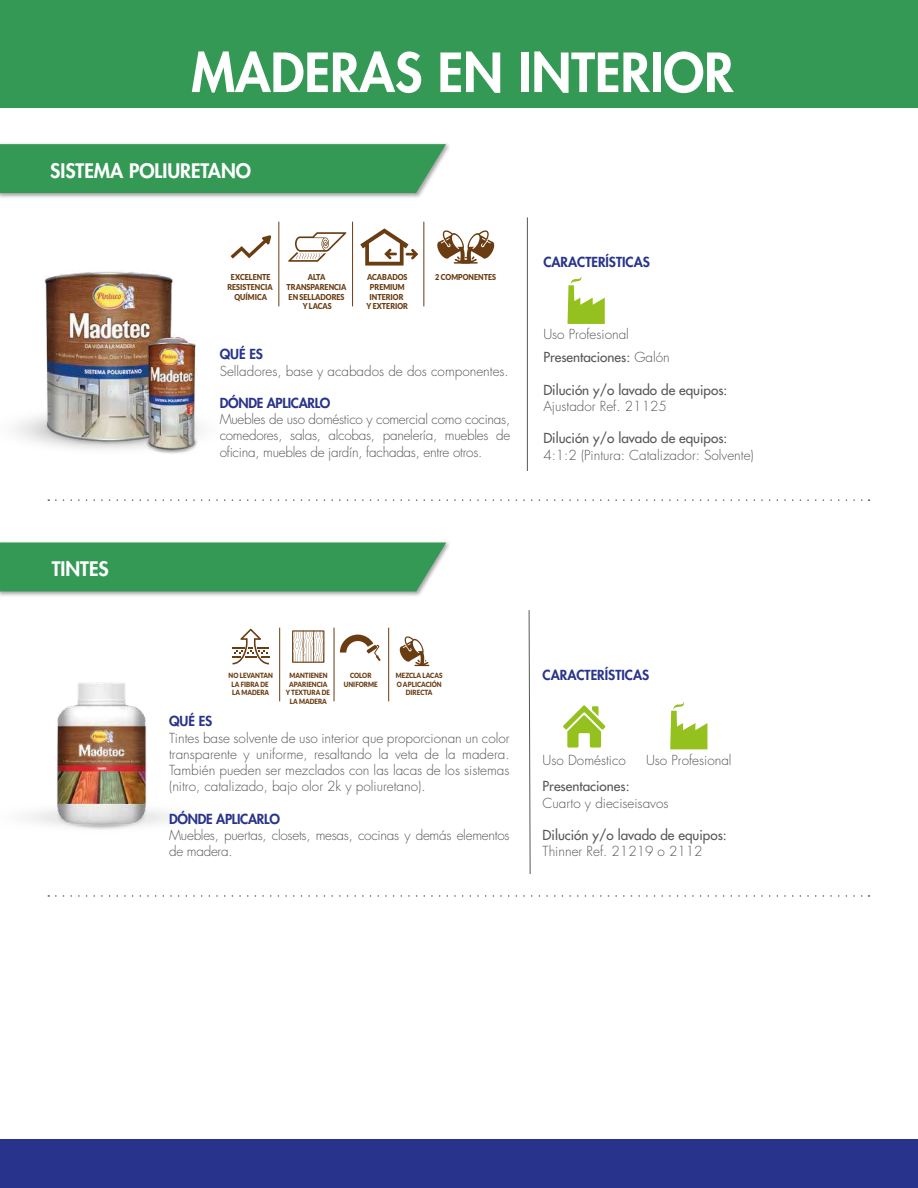
<style>
.page{position:relative;width:918px;height:1188px;background:#fff}
.page>*{position:absolute;margin:0;border:0;box-sizing:border-box;transform-origin:0 0}
.t1{font:800 52.5px "Futura";color:#fff}
.t2{font:800 19.5px "Futura";color:#fff}
.t3{font:300 13.5px/16.2px "Futura";color:#56575a;text-align:justify}
.t4{font:13.5px "Futura";color:#56575a}
.t5{font:800 13.5px "Futura";letter-spacing:-.005em;color:#28348b}
.t6{font:300 13.5px/16.2px "Futura";letter-spacing:-.02em;color:#56575a}
.t7{font:900 8.1px/9.8px "Lato";color:#693c11;text-align:center;scale:.89 1}
.t8{font:900 7.2px/8.6px "Lato";color:#693c11;text-align:center;scale:.89 1}
.s1{font-weight:300}
</style>
<div class="page">
<svg style="left:568px;top:276px;width:37px;height:48px"></svg>
<svg style="left:670px;top:701px;width:37px;height:48px"></svg>
<svg style="left:563px;top:705px;width:43px;height:43px"></svg>
<svg style="left:16px;top:417px;width:124px;height:32px"></svg>
<img style="left:39px;top:271px;width:135px;height:176px">
<img style="left:140px;top:334px;width:61px;height:120px">
<div style="left:0;top:1140px;width:918px;height:48px;background:#28348b"></div>
<div style="left:0;top:0;width:918px;height:108px;background:#359956"></div>
<svg style="left:56px;top:499px;width:814px;height:2px"></svg>
<svg style="left:56px;top:895px;width:814px;height:2px"></svg>
<img style="left:0;top:143px;width:449px;height:55px">
<div style="left:0;top:144px;width:446px;height:49px;background:#359956"></div>
<hr style="left:527px;top:217px;width:1px;height:254px;background:#56575a">
<img style="left:0;top:541px;width:449px;height:55px">
<div style="left:0;top:543px;width:446px;height:48px;background:#359956"></div>
<svg style="left:529px;top:610px;width:2px;height:264px"></svg>
<svg style="left:28px;top:810px;width:146px;height:14px"></svg>
<svg style="left:288px;top:232px;width:59px;height:30px"></svg>
<svg style="left:231px;top:235px;width:40px;height:24px"></svg>
<svg style="left:360px;top:228px;width:58px;height:38px"></svg>
<svg style="left:437px;top:230px;width:58px;height:34px"></svg>
<hr style="left:423px;top:222px;width:1px;height:84px;background:#693c11">
<hr style="left:352px;top:222px;width:1px;height:84px;background:#693c11">
<hr style="left:278px;top:222px;width:1px;height:84px;background:#693c11">
<img style="left:52px;top:683px;width:100px;height:147px">
<svg style="left:232px;top:629px;width:38px;height:35px"></svg>
<svg style="left:292px;top:630px;width:32px;height:33px"></svg>
<svg style="left:340px;top:635px;width:41px;height:26px"></svg>
<svg style="left:399px;top:636px;width:30px;height:30px"></svg>
<hr style="left:388px;top:628px;width:1px;height:73px;background:#693c11">
<hr style="left:334px;top:628px;width:1px;height:73px;background:#693c11">
<hr style="left:279px;top:628px;width:1px;height:73px;background:#693c11">
<h1 class="t1" style="left:191px;top:39px;width:544px">MADERAS EN INTERIOR</h1>
<h2 class="t2" style="left:50px;top:159px;width:202px">SISTEMA POLIURETANO</h2>
<p class="t7" style="left:227px;top:272px;width:53px">EXCELENTE<br>RESISTENCIA<br>QUÍMICA</p>
<p class="t7" style="left:366px;top:272px;width:48px">ACABADOS<br>PREMIUM<br>INTERIOR<br>Y EXTERIOR</p>
<p class="t7" style="left:435px;top:272px;width:70px">2 COMPONENTES</p>
<p class="t7" style="left:287px;top:272px;width:69px">ALTA<br>TRANSPARENCIA<br>EN SELLADORES<br>Y LACAS</p>
<p class="t5" style="left:220px;top:346px;width:45px">QUÉ ES</p>
<p class="t3" style="left:220px;top:363px;width:291px">Selladores, base y acabados de dos componentes.</p>
<p class="t5" style="left:220px;top:394px;width:112px">DÓNDE APLICARLO</p>
<p class="t3" style="left:220px;top:412px;width:292px">Muebles de uso doméstico y comercial como cocinas, comedores, salas, alcobas, panelería, muebles de oficina, muebles de jardín, fachadas, entre otros.</p>
<p class="t5" style="left:543px;top:253px;width:108px">CARACTERÍSTICAS</p>
<p class="t3" style="left:543px;top:327px;width:87px">Uso Profesional</p>
<p class="t4" style="left:543px;top:349px;width:128px">Presentaciones: <span class="s1">Galón</span></p>
<p class="t4" style="left:543px;top:381px;width:186px">Dilución y/o lavado de equipos:</p>
<p class="t3" style="left:543px;top:398px;width:125px">Ajustador Ref. 21125</p>
<p class="t4" style="left:543px;top:430px;width:186px">Dilución y/o lavado de equipos:</p>
<p class="t3" style="left:543px;top:447px;width:212px">4:1:2 (Pintura: Catalizador: Solvente)</p>
<h2 class="t2" style="left:52px;top:556px;width:59px">TINTES</h2>
<p class="t8" style="left:229px;top:671px;width:51px">NO LEVANTAN<br>LA FIBRA DE<br>LA MADERA</p>
<p class="t8" style="left:286px;top:671px;width:51px">MANTIENEN<br>APARIENCIA<br>Y TEXTURA DE<br>LA MADERA</p>
<p class="t8" style="left:344px;top:671px;width:39px">COLOR<br>UNIFORME</p>
<p class="t8" style="left:396px;top:671px;width:54px">MEZCLA LACAS<br>O APLICACIÓN<br>DIRECTA</p>
<p class="t5" style="left:169px;top:713px;width:45px">QUÉ ES</p>
<p class="t3" style="left:169px;top:730px;width:342px">Tintes base solvente de uso interior que proporcionan un color transparente y uniforme, resaltando la veta de la madera.<br>También pueden ser mezclados con las lacas de los sistemas (nitro, catalizado, bajo olor 2k y poliuretano).</p>
<p class="t5" style="left:169px;top:810px;width:112px">DÓNDE APLICARLO</p>
<p class="t6" style="left:169px;top:827px;width:342px">Muebles, puertas, closets, mesas, cocinas y demás elementos de madera.</p>
<p class="t5" style="left:543px;top:667px;width:108px">CARACTERÍSTICAS</p>
<p class="t3" style="left:543px;top:752px;width:85px">Uso Doméstico</p>
<p class="t3" style="left:646px;top:752px;width:87px">Uso Profesional</p>
<p class="t4" style="left:543px;top:778px;width:88px">Presentaciones:</p>
<p class="t3" style="left:543px;top:795px;width:127px">Cuarto y dieciseisavos</p>
<p class="t4" style="left:543px;top:826px;width:186px">Dilución y/o lavado de equipos:</p>
<p class="t3" style="left:543px;top:843px;width:162px">Thinner Ref. 21219 o 2112</p>
</div>
